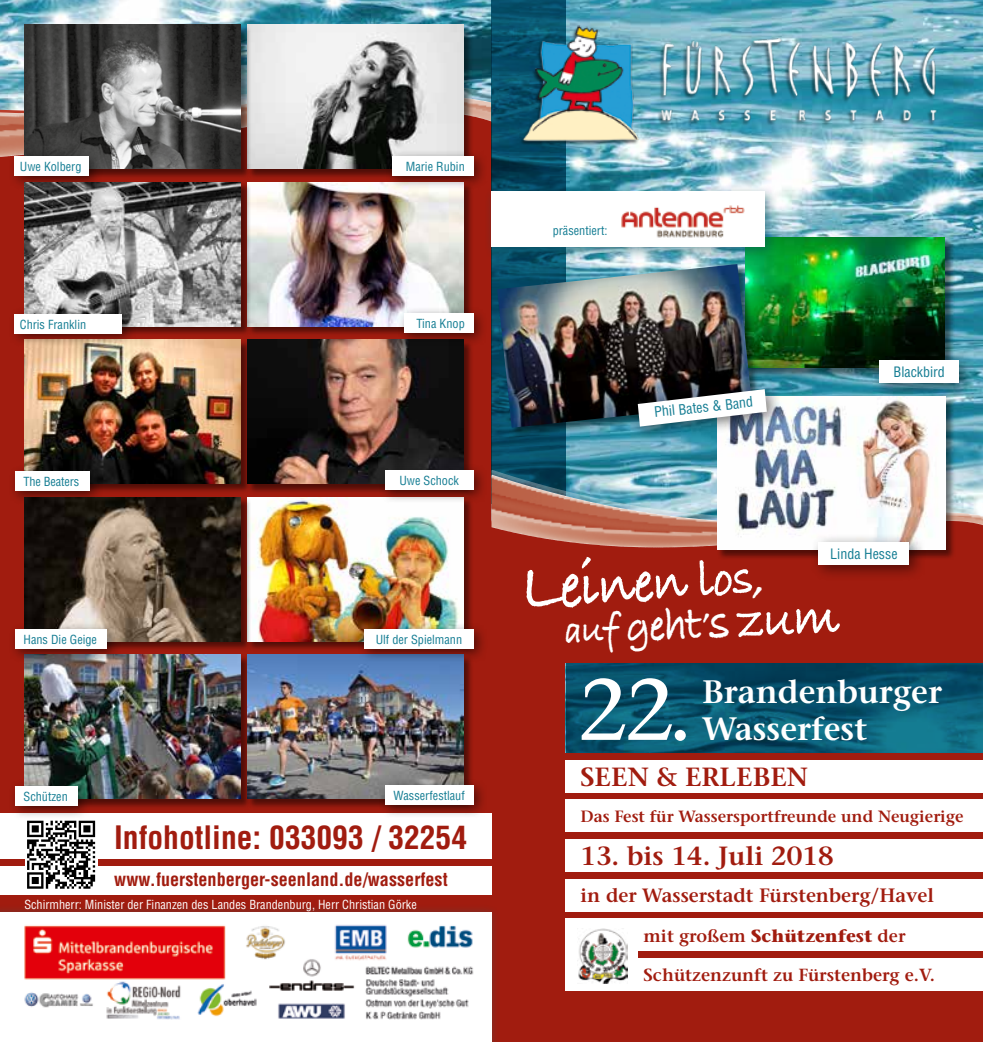
<style>
.page{position:relative;width:983px;height:1042px;background:#fff}
.page>*{position:absolute;margin:0;border:0;box-sizing:border-box;transform-origin:0 0}
.t1{font:86.62px "Stone Serif";color:#fff}
.t2{font:69.48px "Bradley Hand ITCTT Bold";color:#fff;scale:.9 1}
.t3{font:38.68px "Bradley Hand ITCTT Bold";color:#fff;scale:.9 1}
.t4{font:600 32.38px "Stone Serif";color:#fff}
.t5{font:700 condensed 31.5px "Helvetica";color:#a11c0f}
.t6{font:600 26.25px "Stone Serif";color:#a11c0f}
.t7{font:600 19.25px "Stone Serif";color:#a11c0f}
.t8{font:700 condensed 18.2px "Helvetica";color:#a11c0f}
.t9{font:600 17.5px "Stone Serif";color:#a11c0f}
.t10{font:600 16.28px "Stone Serif";color:#a11c0f}
.t11{font:condensed 14px "Helvetica";color:#157d93}
.t12{font:condensed 12.25px "Helvetica";color:#157d93}
.t13{font:condensed 12.25px "Helvetica";color:#fff}
.s1{font-size:65.62px}
.s2{font-size:63.7px}
.s3{font-size:61.77px}
.s4{font-size:59.85px}
.s5{font-size:57.93px}
.s6{font-size:56px}
.s7{font-size:54.07px}
.s8{font-size:52.15px}
.s9{font-size:50.23px}
.s10{font-size:40.6px}
.s11{font-size:42.52px}
.s12{font-size:44.45px}
.s13{font-size:46.38px}
.s14{font-size:48.3px}
.s15{font-size:41.48px}
.s16{font-weight:700}
</style>
<div class="page">
<img style="left:0;top:0;width:491px;height:110px">
<div style="left:0;top:110px;width:491px;height:794px;background:#a11c0f"></div>
<div style="left:491px;top:522px;width:491px;height:520px;background:#a11c0f"></div>
<img style="left:510px;top:0;width:472px;height:522px">
<svg style="left:491px;top:0;width:74px;height:504px;background:#174c60"></svg>
<div style="left:565px;top:879px;width:417px;height:32px;background:#fff"></div>
<div style="left:565px;top:958px;width:417px;height:33px;background:#fff"></div>
<div style="left:565px;top:918px;width:417px;height:33px;background:#fff"></div>
<div style="left:565px;top:760px;width:417px;height:32px;background:#fff"></div>
<div style="left:565px;top:799px;width:417px;height:33px;background:#fff"></div>
<div style="left:565px;top:839px;width:417px;height:33px;background:#fff"></div>
<svg style="left:565px;top:663px;width:417px;height:90px;background:#09566f"></svg>
<img style="left:491px;top:471px;width:19px;height:5px">
<img style="left:491px;top:476px;width:19px;height:56px">
<img style="left:503px;top:15px;width:131px;height:143px">
<img style="left:634px;top:0;width:348px;height:169px">
<div style="left:0;top:904px;width:500px;height:138px;background:#434e4e;opacity:.5"></div>
<div style="left:0;top:913px;width:491px;height:129px;background:#fff"></div>
<img style="left:24px;top:925px;width:450px;height:95px">
<div style="left:565px;top:918px;width:73px;height:44px;background:#fff"></div>
<img style="left:578px;top:928px;width:49px;height:55px">
<div style="left:24px;top:339px;width:227px;height:155px;background:#000;opacity:.5"></div>
<img style="left:25px;top:340px;width:216px;height:143px">
<div style="left:247px;top:182px;width:227px;height:155px;background:#000;opacity:.5"></div>
<img style="left:251px;top:182px;width:212px;height:144px">
<div style="left:247px;top:339px;width:227px;height:155px;background:#000;opacity:.5"></div>
<img style="left:247px;top:340px;width:216px;height:144px">
<div style="left:247px;top:497px;width:227px;height:155px;background:#000;opacity:.5"></div>
<img style="left:251px;top:497px;width:212px;height:144px">
<div style="left:0;top:813px;width:491px;height:46px;background:#fff"></div>
<div style="left:0;top:866px;width:491px;height:28px;background:#fff"></div>
<svg style="left:25px;top:821px;width:72px;height:68px"></svg>
<svg style="left:27px;top:820px;width:68px;height:68px"></svg>
<div style="left:24px;top:654px;width:227px;height:155px;background:#000;opacity:.5"></div>
<img style="left:25px;top:655px;width:216px;height:144px">
<div style="left:247px;top:654px;width:227px;height:155px;background:#000;opacity:.5"></div>
<img style="left:247px;top:655px;width:216px;height:144px">
<div style="left:377px;top:778px;width:110px;height:41px;background:#000;opacity:.5"></div>
<div style="left:384px;top:785px;width:89px;height:20px;background:#fff"></div>
<div style="left:8px;top:779px;width:84px;height:41px;background:#000;opacity:.5"></div>
<div style="left:15px;top:786px;width:62px;height:19px;background:#fff"></div>
<div style="left:745px;top:237px;width:210px;height:141px;background:#000;opacity:.5"></div>
<img style="left:745px;top:237px;width:199px;height:131px">
<div style="left:870px;top:352px;width:105px;height:47px;background:#000;opacity:.5"></div>
<div style="left:879px;top:360px;width:79px;height:23px;background:#fff"></div>
<div style="left:716px;top:396px;width:239px;height:164px;background:#000;opacity:.5"></div>
<img style="left:717px;top:397px;width:228px;height:153px">
<div style="left:810px;top:533px;width:115px;height:48px;background:#000;opacity:.5"></div>
<div style="left:818px;top:542px;width:91px;height:22px;background:#fff"></div>
<div style="left:484px;top:185px;width:294px;height:76px;background:#0b4e5c;opacity:.5"></div>
<div style="left:491px;top:192px;width:273px;height:55px;background:#fff"></div>
<img style="left:621px;top:205px;width:124px;height:33px">
<div style="left:497px;top:264px;width:264px;height:173px;background:#000;opacity:.5"></div>
<img style="left:497px;top:264px;width:254px;height:164px">
<div style="left:629px;top:381px;width:153px;height:62px;background:#000;opacity:.5"></div>
<svg style="left:637px;top:389px;width:129px;height:37px"></svg>
<div style="left:8px;top:464px;width:96px;height:41px;background:#000;opacity:.5"></div>
<div style="left:15px;top:471px;width:74px;height:20px;background:#fff"></div>
<div style="left:24px;top:497px;width:227px;height:155px;background:#000;opacity:.5"></div>
<img style="left:25px;top:497px;width:216px;height:144px">
<div style="left:8px;top:622px;width:113px;height:41px;background:#000;opacity:.5"></div>
<div style="left:15px;top:629px;width:92px;height:19px;background:#fff"></div>
<div style="left:24px;top:182px;width:227px;height:155px;background:#000;opacity:.5"></div>
<img style="left:25px;top:182px;width:216px;height:144px">
<div style="left:8px;top:307px;width:128px;height:40px;background:#000;opacity:.5"></div>
<div style="left:15px;top:314px;width:107px;height:19px;background:#fff"></div>
<div style="left:247px;top:24px;width:227px;height:155px;background:#000;opacity:.5"></div>
<img style="left:251px;top:25px;width:212px;height:144px">
<div style="left:24px;top:24px;width:227px;height:155px;background:#000;opacity:.5"></div>
<img style="left:25px;top:25px;width:216px;height:144px">
<div style="left:8px;top:149px;width:95px;height:41px;background:#000;opacity:.5"></div>
<div style="left:15px;top:156px;width:74px;height:20px;background:#fff"></div>
<div style="left:385px;top:149px;width:103px;height:41px;background:#000;opacity:.5"></div>
<div style="left:392px;top:156px;width:81px;height:20px;background:#fff"></div>
<div style="left:397px;top:306px;width:91px;height:41px;background:#000;opacity:.5"></div>
<div style="left:404px;top:313px;width:69px;height:20px;background:#fff"></div>
<div style="left:377px;top:463px;width:110px;height:41px;background:#000;opacity:.5"></div>
<div style="left:384px;top:470px;width:89px;height:20px;background:#fff"></div>
<div style="left:357px;top:622px;width:130px;height:41px;background:#000;opacity:.5"></div>
<div style="left:364px;top:629px;width:109px;height:19px;background:#fff"></div>
<p class="t12" style="left:20px;top:159px;width:63px">Uwe Kolberg</p>
<p class="t12" style="left:406px;top:159px;width:60px">Marie Rubin</p>
<p class="t12" style="left:20px;top:316px;width:68px">Chris Franklin</p>
<p class="t12" style="left:416px;top:316px;width:50px">Tina Knop</p>
<p class="t12" style="left:24px;top:474px;width:57px">The Beaters</p>
<p class="t12" style="left:399px;top:473px;width:61px">Uwe Schock</p>
<p class="t12" style="left:24px;top:631px;width:75px">Hans Die Geige</p>
<p class="t12" style="left:375px;top:631px;width:88px">Ulf der Spielmann</p>
<p class="t12" style="left:24px;top:788px;width:46px">Schützen</p>
<p class="t12" style="left:393px;top:788px;width:73px">Wasserfestlauf</p>
<h3 class="t5" style="left:114px;top:818px;width:354px">Infohotline: 033093 / 32254</h3>
<h3 class="t8" style="left:114px;top:869px;width:335px">www.fuerstenberger-seenland.de/wasserfest</h3>
<p class="t13" style="left:24px;top:896px;width:394px">Schirmherr: Minister der Finanzen des Landes Brandenburg, Herr Christian Görke</p>
<p class="t12" style="left:552px;top:223px;width:56px">präsentiert:</p>
<p class="t11" style="left:653px;top:403px;width:101px;rotate:-6deg">Phil Bates &amp; Band</p>
<p class="t11" style="left:893px;top:363px;width:53px">Blackbird</p>
<p class="t11" style="left:830px;top:545px;width:69px">Linda Hesse</p>
<h2 class="t2" style="left:517px;top:535px;width:271px;rotate:-4deg">L<span class="s1">e</span><span class="s2">i</span><span class="s3">n</span><span class="s4">e</span><span class="s5">n</span> <span class="s6">l</span><span class="s7">o</span><span class="s8">s</span><span class="s9">,</span></h2>
<h3 class="t3" style="left:563px;top:601px;width:308px;rotate:-2deg">a<span class="s10">u</span><span class="s11">f</span> <span class="s12">g</span><span class="s13">e</span><span class="s14">h</span><span class="s9">t</span><span class="s15">’</span><span class="s8">s</span> <span class="s7">z</span><span class="s6">u</span><span class="s5">m</span></h3>
<h3 class="t4" style="left:701px;top:672px;width:241px">Brandenburger</h3>
<h1 class="t1" style="left:577px;top:656px;width:116px">22.</h1>
<h3 class="t4" style="left:701px;top:709px;width:166px">Wasserfest</h3>
<h3 class="t6" style="left:580px;top:760px;width:229px">SEEN &amp; ERLEBEN</h3>
<h3 class="t10" style="left:580px;top:806px;width:384px">Das Fest für Wassersportfreunde und Neugierige</h3>
<h3 class="t6" style="left:580px;top:839px;width:254px">13. bis 14. Juli 2018</h3>
<h3 class="t7" style="left:580px;top:883px;width:355px">in der Wasserstadt Fürstenberg/Havel</h3>
<h3 class="t9" style="left:643px;top:924px;width:263px">mit großem <span class="s16">Schützenfest</span> der</h3>
<h3 class="t9" style="left:643px;top:964px;width:293px">Schützenzunft zu Fürstenberg e.V.</h3>
</div>
